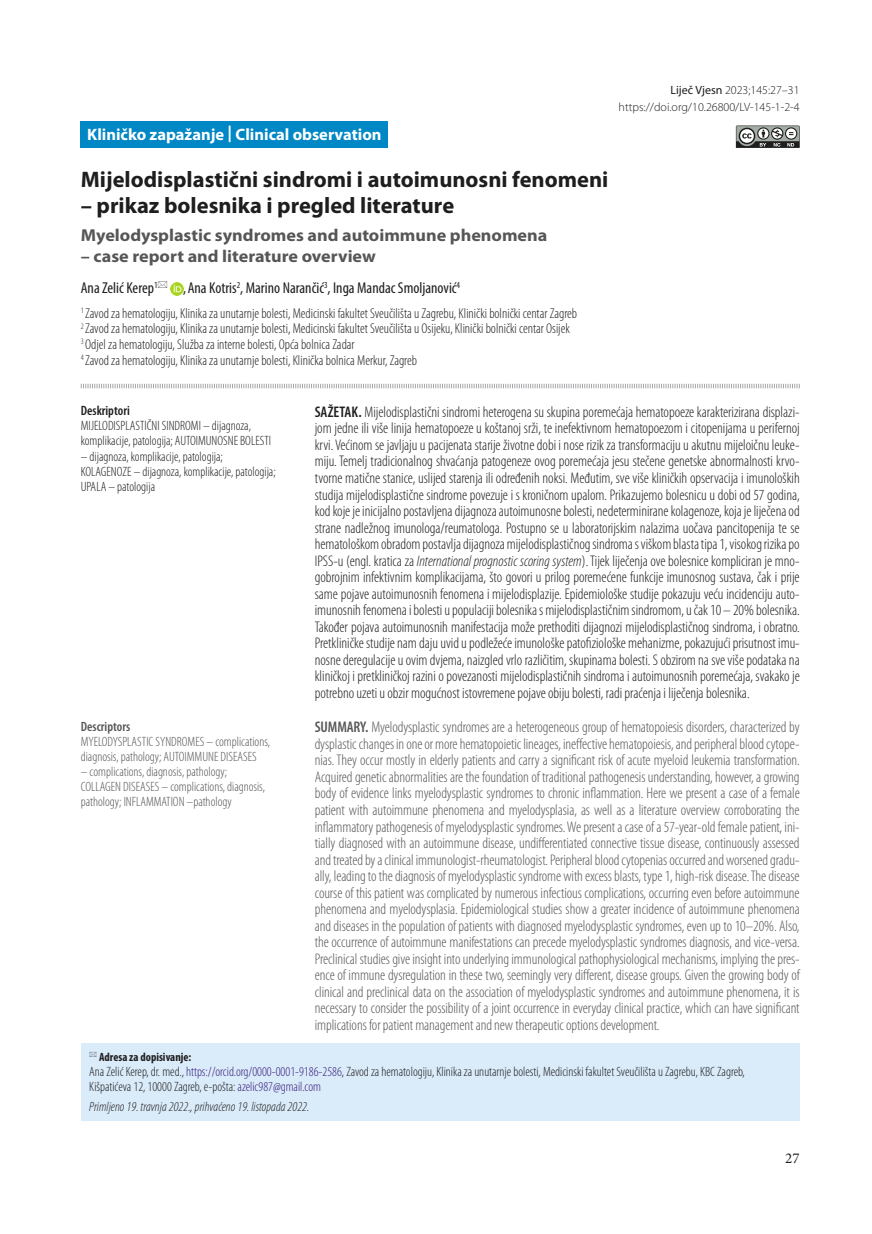
<style>
.page{position:relative;width:872px;height:1234px;background:#fff}
.page>*{position:absolute;margin:0;border:0;box-sizing:border-box;transform-origin:0 0}
.t1{font:700 22.5px "Myriad Pro";color:#1f1e1f}
.t2{font:700 17.25px "Myriad Pro";color:#565557;scale:1.05 1}
.t3{font:700 16.5px "Myriad Pro";color:#fff}
.t4{font:condensed 15.75px "Myriad Pro";color:#1f1e1f}
.t5{font:300 condensed 15.45px/16.5px "Myriad Pro";letter-spacing:-.005em;color:#565557;text-align:justify}
.t6{font:300 condensed 15.45px/16.5px "Myriad Pro";color:#1f1e1f;text-align:justify}
.t7{font:15px "Minion Pro";color:#1f1e1f}
.t8{font:300 condensed 14.25px/15.8px "Myriad Pro";color:#1f1e1f}
.t9{font:300 condensed 13.5px/15px "Myriad Pro";color:#1f1e1f}
.t10{font:300 condensed 13.5px/15px "Myriad Pro";color:#565557}
.t11{font:italic 300 condensed 13.5px "Myriad Pro";color:#1f1e1f}
.t12{font:600 condensed 13.5px "Myriad Pro";color:#1f1e1f}
.t13{font:600 condensed 13.5px "Myriad Pro";color:#565557}
.t14{font:300 12px/16.5px "Myriad Pro";color:#1f1e1f;text-align:right}
.t15{font:700 condensed 12px "Myriad Pro";color:#1f1e1f}
.s1{font-weight:400}
.s2{font-weight:600}
.s3{font-style:italic}
.s4{color:#371d7c}
</style>
<div class="page">
<svg style="left:736px;top:125px;width:63px;height:23px"></svg>
<div style="left:81px;top:1043px;width:718px;height:77px;background:#daebf9"></div>
<div style="left:81px;top:121px;width:307px;height:27px;background:#0087c5"></div>
<svg style="left:80px;top:383px;width:720px;height:6px"></svg>
<svg style="left:170px;top:282px;width:13px;height:13px"></svg>
<p class="t3" style="left:87px;top:123px;width:296px">Kliničko zapažanje | Clinical observation</p>
<h1 class="t1" style="left:81px;top:165px;width:529px">Mijelodisplastični sindromi i autoimunosni fenomeni</h1>
<h1 class="t1" style="left:81px;top:190px;width:375px">– prikaz bolesnika i pregled literature</h1>
<p class="t2" style="left:81px;top:224px;width:446px">Myelodysplastic syndromes and autoimmune phenomena</p>
<p class="t2" style="left:81px;top:245px;width:282px">– case report and literature overview</p>
<p class="t4" style="left:81px;top:278px;width:78px">Ana Zelić Kerep<sup>1</sup></p>
<p class="t4" style="left:183px;top:278px;width:278px">,Ana Kotris<sup>2</sup>, Marino Narančić<sup>3</sup>, Inga Mandac Smoljanović<sup>4</sup></p>
<p class="t8" style="left:81px;top:305px;width:498px"><sup>1</sup> Zavod za hematologiju, Klinika za unutarnje bolesti, Medicinski fakultet Sveučilišta u Zagrebu, Klinički bolnički centar Zagreb <sup>2</sup> Zavod za hematologiju, Klinika za unutarnje bolesti, Medicinski fakultet Sveučilišta u Osijeku, Klinički bolnički centar Osijek<br><sup>3</sup> Odjel za hematologiju, Služba za interne bolesti, Opća bolnica Zadar<br><sup>4</sup> Zavod za hematologiju, Klinika za unutarnje bolesti, Klinička bolnica Merkur, Zagreb</p>
<p class="t14" style="left:618px;top:82px;width:182px"><span class="s1">Liječ Vjesn</span> 2023;145:27–31 https://doi.org/10.26800/LV-145-1-2-4</p>
<p class="t12" style="left:81px;top:402px;width:50px">Deskriptori</p>
<p class="t9" style="left:81px;top:418px;width:192px">MIJELODISPLASTIČNI SINDROMI – dijagnoza, komplikacije, patologija; AUTOIMUNOSNE BOLESTI</p>
<p class="t9" style="left:81px;top:448px;width:196px">– dijagnoza, komplikacije, patologija;<br>KOLAGENOZE – dijagnoza, komplikacije, patologija;<br>UPALA – patologija</p>
<p class="t13" style="left:81px;top:718px;width:51px">Descriptors</p>
<p class="t10" style="left:81px;top:733px;width:191px">MYELODYSPLASTIC SYNDROMES – complications, diagnosis, pathology; AUTOIMMUNE DISEASES</p>
<p class="t10" style="left:81px;top:763px;width:186px">– complications, diagnosis, pathology;<br>COLLAGEN DISEASES – complications, diagnosis, pathology; INFLAMMATION –pathology</p>
<p class="t6" style="left:315px;top:403px;width:486px"><span class="s2">SAŽETAK.</span> Mijelodisplastični sindromi heterogena su skupina poremećaja hematopoeze karakterizirana displazi&shy;jom jedne ili više linija hematopoeze u koštanoj srži, te inefektivnom hematopoezom i citopenijama u perifernoj krvi. Većinom se javljaju u pacijenata starije životne dobi i nose rizik za transformaciju u akutnu mijeloičnu leuke&shy;miju. Temelj tradicionalnog shvaćanja patogeneze ovog poremećaja jesu stečene genetske abnormalnosti krvo&shy;tvorne matične stanice, uslijed starenja ili određenih noksi. Međutim, sve više kliničkih opservacija i imunoloških studija mijelodisplastične sindrome povezuje i s kroničnom upalom. Prikazujemo bolesnicu u dobi od 57 godina, kod koje je inicijalno postavljena dijagnoza autoimunosne bolesti, nedeterminirane kolagenoze, koja je liječena od strane nadležnog imunologa/reumatologa. Postupno se u laboratorijskim nalazima uočava pancitopenija te se hematološkom obradom postavlja dijagnoza mijelodisplastičnog sindroma s viškom blasta tipa 1, visokog rizika po IPSS-u (engl. kratica za <span class="s3">International prognostic scoring system</span>). Tijek liječenja ove bolesnice kompliciran je mno&shy;gobrojnim infektivnim komplikacijama, što govori u prilog poremećene funkcije imunosnog sustava, čak i prije same pojave autoimunosnih fenomena i mijelodisplazije. Epidemiološke studije pokazuju veću incidenciju auto&shy;imunosnih fenomena i bolesti u populaciji bolesnika s mijelodisplastičnim sindromom, u čak 10 – 20% bolesnika.<br>Također pojava autoimunosnih manifestacija može prethoditi dijagnozi mijelodisplastičnog sindroma, i obratno.<br>Pretkliničke studije nam daju uvid u podležeće imunološke patofiziološke mehanizme, pokazujući prisutnost imu&shy;nosne deregulacije u ovim dvjema, naizgled vrlo različitim, skupinama bolesti. S obzirom na sve više podataka na kliničkoj i pretkliničkoj razini o povezanosti mijelodisplastičnih sindroma i autoimunosnih poremećaja, svakako je potrebno uzeti u obzir mogućnost istovremene pojave obiju bolesti, radi praćenja i liječenja bolesnika.</p>
<p class="t5" style="left:315px;top:718px;width:486px"><span class="s2">SUMMARY.</span> Myelodysplastic syndromes are a heterogeneous group of hematopoiesis disorders, characterized by dysplastic changes in one or more hematopoietic lineages, ineffective hematopoiesis, and peripheral blood cytope&shy;nias. They occur mostly in elderly patients and carry a significant risk of acute myeloid leukemia transformation.<br>Acquired genetic abnormalities are the foundation of traditional pathogenesis understanding, however, a growing body of evidence links myelodysplastic syndromes to chronic inflammation. Here we present a case of a female patient with autoimmune phenomena and myelodysplasia, as well as a literature overview corroborating the inflammatory pathogenesis of myelodysplastic syndromes. We present a case of a 57-year-old female patient, ini&shy;tially diagnosed with an autoimmune disease, undifferentiated connective tissue disease, continuously assessed and treated by a clinical immunologist-rheumatologist. Peripheral blood cytopenias occurred and worsened gradu&shy;ally, leading to the diagnosis of myelodysplastic syndrome with excess blasts, type 1, high-risk disease. The disease course of this patient was complicated by numerous infectious complications, occurring even before autoimmune phenomena and myelodysplasia. Epidemiological studies show a greater incidence of autoimmune phenomena and diseases in the population of patients with diagnosed myelodysplastic syndromes, even up to 10–20%. Also, the occurrence of autoimmune manifestations can precede myelodysplastic syndromes diagnosis, and vice-versa.<br>Preclinical studies give insight into underlying immunological pathophysiological mechanisms, implying the pres&shy;ence of immune dysregulation in these two, seemingly very different, disease groups. Given the growing body of clinical and preclinical data on the association of myelodysplastic syndromes and autoimmune phenomena, it is necessary to consider the possibility of a joint occurrence in everyday clinical practice, which can have significant implications for patient management and new therapeutic options development.</p>
<p class="t15" style="left:99px;top:1049px;width:94px">Adresa za dopisivanje:</p>
<p class="t9" style="left:89px;top:1063px;width:657px">Ana Zelić Kerep, dr. med., <span class="s4">https://orcid.org/0000-0001-9186-2586</span>, Zavod za hematologiju, Klinika za unutarnje bolesti, Medicinski fakultet Sveučilišta u Zagrebu, KBC Zagreb,<br>Kišpatićeva 12, 10000 Zagreb, e-pošta: <span class="s4">azelic987@gmail.com</span></p>
<p class="t11" style="left:89px;top:1097px;width:221px">Primljeno 19. travnja 2022., prihvaćeno 19. listopada 2022.</p>
<p class="t7" style="left:785px;top:1147px;width:16px">27</p>
</div>
